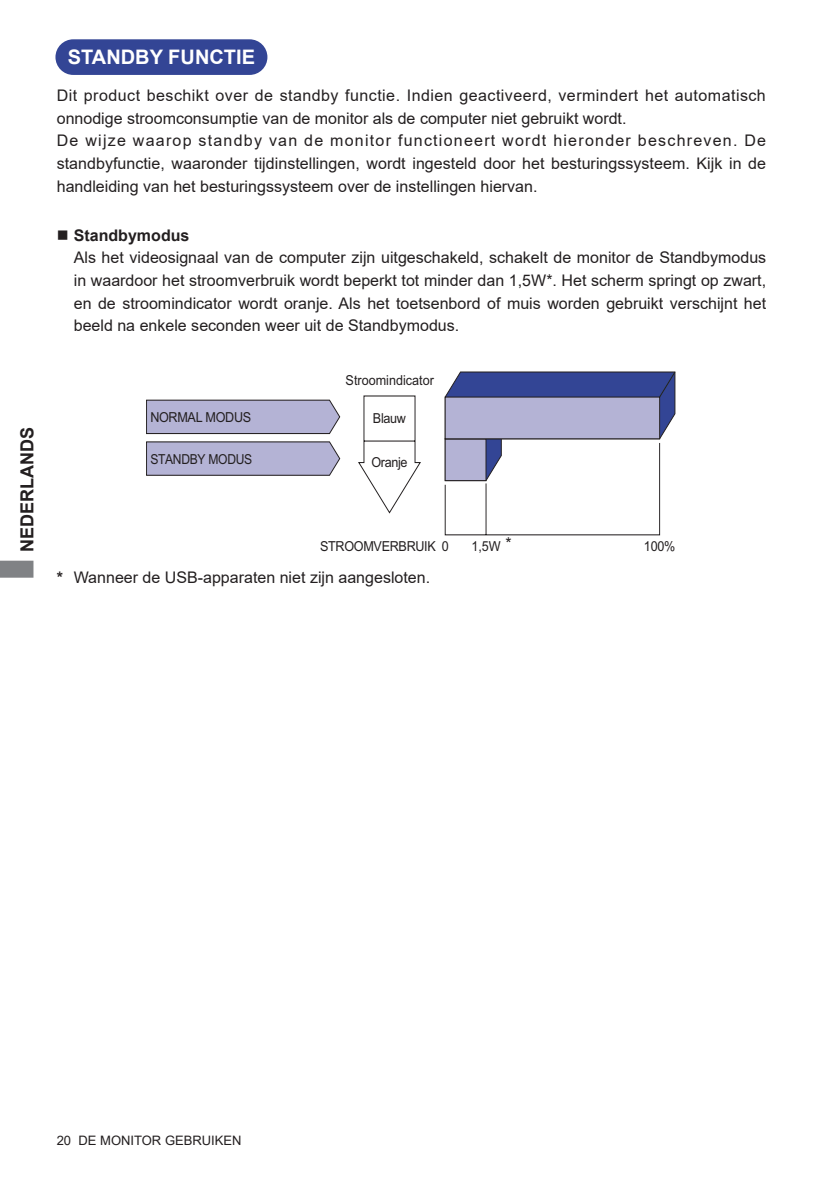
<style>
.page{position:relative;width:840px;height:1191px;background:#fff}
.page>*{position:absolute;margin:0;border:0;box-sizing:border-box;transform-origin:0 0}
.t1{font:700 20px "Arial";color:#fff}
.t2{font:700 18px "Arial";color:#231f20}
.t3{font:16px/22.6px "Arial";color:#231f20}
.t4{font:13.8px "Arial";letter-spacing:-.025em;color:#231f20;scale:.92 1}
.t5{font:13.8px "Arial";color:#231f20;scale:.92 1}
.t6{font:13.8px "Arial";letter-spacing:-.025em;color:#231f20;scale:.88 1}
.t7{font:13px "Arial";color:#231f20}
.s1{font-weight:700}
</style>
<div class="page">
<svg style="left:0;top:560px;width:33px;height:17px"></svg>
<div style="left:56px;top:40px;width:210px;height:34px;background:#334595;border-radius:17px"></div>
<div style="left:55px;top:39px;width:212px;height:36px;border:2px solid #334595;border-radius:17px"></div>
<svg style="left:444px;top:371px;width:231px;height:164px"></svg>
<svg style="left:146px;top:395px;width:275px;height:119px"></svg>
<p class="t2" style="left:14px;top:551px;width:126px;rotate:-90deg">NEDERLANDS</p>
<p class="t1" style="left:68px;top:43px;width:189px">STANDBY FUNCTIE</p>
<p class="t3" style="left:57px;top:84px;width:710px">Dit product beschikt over de standby functie. Indien geactiveerd, vermindert het automatisch onnodige stroomconsumptie van de monitor als de computer niet gebruikt wordt.<br>De wijze waarop standby van de monitor functioneert wordt hieronder beschreven. De standbyfunctie, waaronder tijdinstellingen, wordt ingesteld door het besturingssysteem. Kijk in de handleiding van het besturingssysteem over de instellingen hiervan.</p>
<p class="t3" style="left:74px;top:223px;width:693px;text-indent:-17px">■ <span class="s1">Standbymodus<br></span>Als het videosignaal van de computer zijn uitgeschakeld, schakelt de monitor de Standbymodus in waardoor het stroomverbruik wordt beperkt tot minder dan 1,5W*. Het scherm springt op zwart, en de stroomindicator wordt oranje. Als het toetsenbord of muis worden gebruikt verschijnt het beeld na enkele seconden weer uit de Standbymodus.</p>
<p class="t4" style="left:150px;top:408px;width:111px">NORMAL MODUS</p>
<p class="t6" style="left:150px;top:450px;width:117px">STANDBY MODUS</p>
<p class="t5" style="left:345px;top:370px;width:97px">Stroomindicator</p>
<p class="t4" style="left:373px;top:408px;width:37px">Blauw</p>
<p class="t4" style="left:371px;top:452px;width:41px">Oranje</p>
<p class="t4" style="left:320px;top:537px;width:141px">STROOMVERBRUIK 0</p>
<p class="t4" style="left:471px;top:536px;width:45px">1,5W <sup>*</sup></p>
<p class="t4" style="left:643px;top:536px;width:35px">100%</p>
<p class="t3" style="left:57px;top:566px;width:375px"><span class="s1">*</span> Wanneer de USB-apparaten niet zijn aangesloten.</p>
<p class="t7" style="left:57px;top:1131px;width:186px">20 DE MONITOR GEBRUIKEN</p>
</div>
